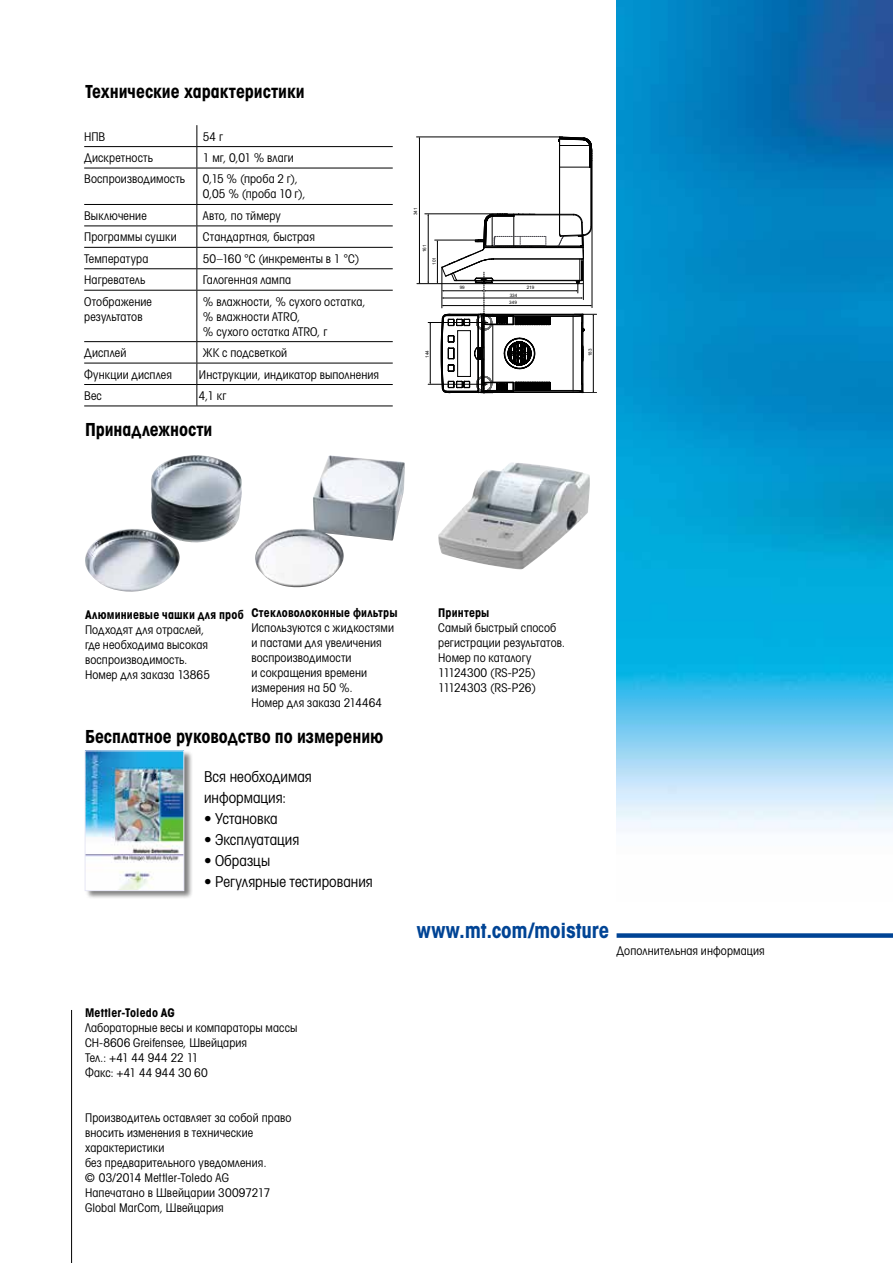
<style>
.page{position:relative;width:893px;height:1263px;background:#fff}
.page>*{position:absolute;margin:0;border:0;box-sizing:border-box;transform-origin:0 0}
.t1{font:21px "Avant Garde Gothic Cd Bd CITC";color:#004495}
.t2{font:18px "Avant Garde Gothic Cd Bd CITC";color:#000}
.t3{font:15px/21px "Avant Garde Gothic Cd Bk CITC";color:#000}
.t4{font:12px/15px "Avant Garde Gothic Cd Bk CITC";letter-spacing:.01em;color:#000}
.t5{font:12px "Avant Garde Gothic Cd Bd CITC";letter-spacing:.015em;color:#000}
.t6{font:4.65px/7.5px "Arial";color:#000}
</style>
<div class="page">
<div style="left:617px;top:933px;width:276px;height:5px;background:#004495"></div>
<img style="left:617px;top:0;width:276px;height:831px">
<hr style="left:71px;top:1010px;width:1px;height:253px;background:#000">
<img style="left:85px;top:455px;width:157px;height:137px">
<img style="left:255px;top:455px;width:150px;height:133px">
<img style="left:438px;top:463px;width:152px;height:106px">
<hr style="left:84px;top:146px;width:113px;height:1px;background:#000">
<hr style="left:197px;top:146px;width:196px;height:1px;background:#000">
<svg style="left:196px;top:125px;width:1px;height:43px"></svg>
<hr style="left:84px;top:168px;width:113px;height:1px;background:#000">
<hr style="left:197px;top:168px;width:196px;height:1px;background:#000">
<hr style="left:196px;top:168px;width:1px;height:36px;background:#000">
<hr style="left:84px;top:204px;width:113px;height:1px;background:#000">
<hr style="left:197px;top:204px;width:196px;height:1px;background:#000">
<hr style="left:84px;top:226px;width:113px;height:1px;background:#000">
<hr style="left:197px;top:226px;width:196px;height:1px;background:#000">
<hr style="left:84px;top:247px;width:113px;height:1px;background:#000">
<hr style="left:197px;top:247px;width:196px;height:1px;background:#000">
<hr style="left:84px;top:268px;width:113px;height:1px;background:#000">
<hr style="left:197px;top:268px;width:196px;height:1px;background:#000">
<svg style="left:196px;top:205px;width:1px;height:85px"></svg>
<hr style="left:84px;top:290px;width:113px;height:1px;background:#000">
<hr style="left:197px;top:290px;width:196px;height:1px;background:#000">
<hr style="left:196px;top:291px;width:1px;height:50px;background:#000">
<hr style="left:84px;top:341px;width:113px;height:1px;background:#000">
<hr style="left:197px;top:341px;width:196px;height:1px;background:#000">
<hr style="left:84px;top:363px;width:113px;height:1px;background:#000">
<hr style="left:197px;top:363px;width:196px;height:1px;background:#000">
<svg style="left:196px;top:342px;width:1px;height:64px"></svg>
<hr style="left:84px;top:384px;width:113px;height:1px;background:#000">
<hr style="left:197px;top:384px;width:196px;height:1px;background:#000">
<hr style="left:84px;top:406px;width:113px;height:1px;background:#000">
<hr style="left:197px;top:406px;width:196px;height:1px;background:#000">
<hr style="left:417px;top:283px;width:166px;height:1px;background:#000">
<hr style="left:435px;top:240px;width:43px;height:1px;background:#000">
<hr style="left:425px;top:214px;width:82px;height:1px;background:#000">
<hr style="left:416px;top:137px;width:147px;height:1px;background:#000">
<hr style="left:428px;top:215px;width:1px;height:67px;background:#000">
<hr style="left:419px;top:138px;width:1px;height:145px;background:#000">
<hr style="left:428px;top:322px;width:60px;height:1px;background:#000">
<hr style="left:428px;top:384px;width:59px;height:1px;background:#000">
<hr style="left:430px;top:324px;width:1px;height:59px;background:#000">
<svg style="left:437px;top:137px;width:160px;height:257px"></svg>
<div style="left:85px;top:751px;width:108px;height:149px;background:#000;opacity:.5"></div>
<img style="left:87px;top:753px;width:95px;height:136px">
<div style="left:85px;top:751px;width:99px;height:140px;border:1px solid #e6e6f4"></div>
<h2 class="t2" style="left:85px;top:82px;width:221px">Технические характеристики</h2>
<p class="t4" style="left:84px;top:129px;width:23px">НПВ</p>
<p class="t4" style="left:203px;top:129px;width:22px">54 г</p>
<p class="t4" style="left:84px;top:150px;width:70px">Дискретность</p>
<p class="t4" style="left:203px;top:150px;width:93px">1 мг, 0,01 % влаги</p>
<p class="t4" style="left:84px;top:172px;width:102px">Воспроизводимость</p>
<p class="t4" style="left:203px;top:172px;width:104px">0,15 % (проба 2 г),<br>0,05 % (проба 10 г),</p>
<p class="t4" style="left:84px;top:208px;width:64px">Выключение</p>
<p class="t4" style="left:203px;top:208px;width:79px">Авто, по тймеру</p>
<p class="t4" style="left:84px;top:230px;width:94px">Программы сушки</p>
<p class="t4" style="left:203px;top:230px;width:114px">Стандартная, быстрая</p>
<p class="t4" style="left:84px;top:251px;width:66px">Температура</p>
<p class="t4" style="left:203px;top:251px;width:158px">50–160 °C (инкременты в 1 °C)</p>
<p class="t4" style="left:84px;top:272px;width:63px">Нагреватель</p>
<p class="t4" style="left:203px;top:272px;width:90px">Галогенная лампа</p>
<p class="t4" style="left:84px;top:294px;width:69px">Отображение результатов</p>
<p class="t4" style="left:203px;top:294px;width:164px">% влажности, % сухого остатка, % влажности ATRO,<br>% сухого остатка ATRO, г</p>
<p class="t4" style="left:84px;top:345px;width:44px">Дисплей</p>
<p class="t4" style="left:203px;top:345px;width:86px">ЖК с подсветкой</p>
<p class="t4" style="left:84px;top:367px;width:89px">Функции дисплея</p>
<p class="t4" style="left:199px;top:367px;width:182px">Инструкции, индикатор выполнения</p>
<p class="t4" style="left:84px;top:388px;width:19px">Вес</p>
<p class="t4" style="left:199px;top:388px;width:29px">4,1 кг</p>
<h2 class="t2" style="left:85px;top:420px;width:129px">Принадлежности</h2>
<p class="t6" style="left:412px;top:215px;width:9px;rotate:-90deg">341</p>
<p class="t6" style="left:421px;top:252px;width:9px;rotate:-90deg">161</p>
<p class="t6" style="left:431px;top:265px;width:9px;rotate:-90deg">101</p>
<p class="t6" style="left:460px;top:284px;width:7px">99</p>
<p class="t6" style="left:527px;top:284px;width:9px">219</p>
<p class="t6" style="left:509px;top:292px;width:10px">334<br>349</p>
<p class="t6" style="left:423px;top:358px;width:9px;rotate:-90deg">144</p>
<p class="t6" style="left:586px;top:356px;width:9px;rotate:-90deg">183</p>
<p class="t5" style="left:85px;top:608px;width:160px">Алюминиевые чашки для проб</p>
<p class="t4" style="left:85px;top:622px;width:126px">Подходят для отраслей, где необходима высокая воспроизводимость.<br>Номер для заказа 13865</p>
<p class="t5" style="left:251px;top:606px;width:148px">Стекловолоконные фильтры</p>
<p class="t4" style="left:251px;top:620px;width:144px">Используются с жидкостями и пастами для увеличения воспроизводимости<br>и сокращения времени измерения на 50 %.<br>Номер для заказа 214464</p>
<h2 class="t2" style="left:85px;top:726px;width:300px">Бесплатное руководство по измерению</h2>
<p class="t3" style="left:204px;top:766px;width:109px">Вся необходимая информация:</p>
<p class="t3" style="left:204px;top:808px;width:75px">• Установка</p>
<p class="t3" style="left:204px;top:829px;width:97px">• Эксплуатация</p>
<p class="t3" style="left:204px;top:850px;width:68px">• Образцы</p>
<p class="t3" style="left:204px;top:871px;width:170px">• Регулярные тестирования</p>
<p class="t5" style="left:438px;top:606px;width:53px">Принтеры</p>
<p class="t4" style="left:438px;top:620px;width:128px">Самый быстрый способ регистрации результатов.<br>Номер по каталогу<br>11124300 (RS-P25)<br>11124303 (RS-P26)</p>
<h1 class="t1" style="left:417px;top:918px;width:194px">www.mt.com/moisture</h1>
<p class="t4" style="left:617px;top:943px;width:150px">Дополнительная информация</p>
<p class="t5" style="left:85px;top:1006px;width:91px">Mettler-Toledo AG</p>
<p class="t4" style="left:85px;top:1020px;width:214px">Лабораторные весы и компараторы массы<br>CH-8606 Greifensee, Швейцария<br>Тел.: +41 44 944 22 11<br>Факс: +41 44 944 30 60</p>
<p class="t4" style="left:85px;top:1110px;width:208px">Производитель оставляет за собой право вносить изменения в технические характеристики<br>без предварительного уведомления.<br>© 03/2014 Mettler-Toledo AG<br>Напечатано в Швейцарии 30097217<br>Global MarCom, Швейцария</p>
</div>
